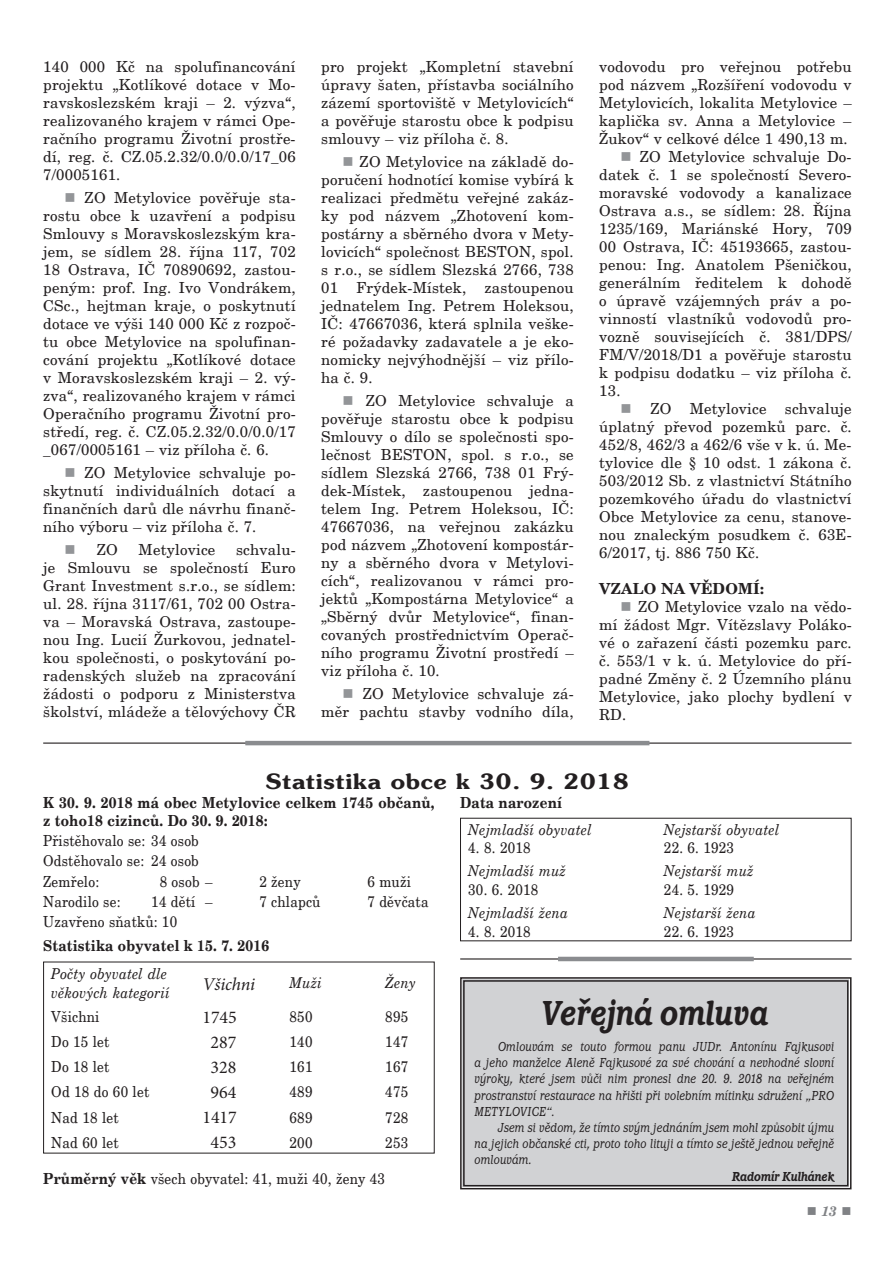
<style>
.page{position:relative;width:893px;height:1263px;background:#fff}
.page>*{position:absolute;margin:0;border:0;box-sizing:border-box;transform-origin:0 0}
.t1{font:italic 800 36px "Barcelona Itc TOT";letter-spacing:.01em;color:#231f20;scale:.8 1}
.t2{font:21px "Southern CE Bold";letter-spacing:.035em;color:#231f20;scale:1.1 1}
.t3{font:18px "Minion Pro";color:#231f20}
.t4{font:italic 18px "Minion Pro";letter-spacing:-.01em;color:#231f20}
.t5{font:15px/18px "New Brunswick CE";letter-spacing:.015em;color:#231f20;text-align:justify}
.t6{font:15px/20.1px "New Brunswick CE";letter-spacing:.015em;color:#231f20;text-align:justify;scale:.9 1}
.t7{font:15px/18px "New Brunswick CE Italic";letter-spacing:.015em;color:#231f20;scale:.9 1}
.t8{font:15px/18px "New Brunswick CE Bold";letter-spacing:.015em;color:#231f20;scale:.9 1}
.t9{font:15px "New Brunswick CE Bold";letter-spacing:.015em;color:#231f20}
.t10{font:italic 13.5px/16.2px "Barcelona Itc TOT";letter-spacing:.01em;color:#231f20;text-align:justify;scale:.8 1}
.t11{font:italic 800 13.5px "Barcelona Itc TOT";letter-spacing:.01em;color:#231f20;scale:.8 1}
.t12{font:italic 700 13.5px "New Brunswick";color:#808285}
.s1{color:#939598}
.s2{font-family:"New Brunswick CE Bold"}
</style>
<div class="page">
<hr style="left:43px;top:742px;width:808px;height:1px;background:#231f20">
<div style="left:245px;top:740px;width:404px;height:5px;background:#8a8c8f"></div>
<div style="left:460px;top:977px;width:392px;height:213px;background:#d1d2d4"></div>
<div style="left:463px;top:980px;width:385px;height:206px;border:1px solid #231f20"></div>
<hr style="left:460px;top:958px;width:391px;height:1px;background:#231f20">
<div style="left:558px;top:956px;width:195px;height:5px;background:#8a8c8f"></div>
<p class="t5" style="left:43px;top:57px;width:254px">140 000 Kč na spolufinancování projektu „Kotlíkové dotace v Mo&shy;ravskoslezském kraji – 2. výzva“, realizovaného krajem v rámci Ope&shy;račního programu Životní prostře&shy;dí, reg. č. CZ.05.2.32/0.0/0.0/17_06<br>7/0005161.</p>
<p class="t5" style="left:43px;top:188px;width:254px;text-indent:21px"><span class="s1">■</span> ZO Metylovice pověřuje sta&shy;rostu obce k uzavření a podpisu Smlouvy s Moravskoslezským kra&shy;jem, se sídlem 28. října 117, 702<br>18 Ostrava, IČ 70890692, zastou&shy;peným: prof. Ing. Ivo Vondrákem, CSc., hejtman kraje, o poskytnutí dotace ve výši 140 000 Kč z rozpoč&shy;tu obce Metylovice na spolufinan&shy;cování projektu „Kotlíkové dotace v Moravskoslezském kraji – 2. vý&shy;zva“, realizovaného krajem v rámci Operačního programu Životní pro&shy;středí, reg. č. CZ.05.2.32/0.0/0.0/17 _067/0005161 – viz příloha č. 6.</p>
<p class="t5" style="left:43px;top:463px;width:254px;text-indent:21px"><span class="s1">■</span> ZO Metylovice schvaluje po&shy;skytnutí individuálních dotací a finančních darů dle návrhu finanč&shy;ního výboru – viz příloha č. 7.</p>
<p class="t5" style="left:64px;top:540px;width:55px"><span class="s1">■</span> ZO</p>
<p class="t5" style="left:139px;top:540px;width:78px">Metylovice</p>
<p class="t5" style="left:43px;top:540px;width:254px;text-indent:193px">schvalu&shy;je Smlouvu se společností Euro Grant Investment s.r.o., se sídlem: ul. 28. října 3117/61, 702 00 Ostra&shy;va – Moravská Ostrava, zastoupe&shy;nou Ing. Lucií Žurkovou, jednatel&shy;kou společnosti, o poskytování po&shy;radenských služeb na zpracování žádosti o podporu z Ministerstva školství, mládeže a tělovýchovy ČR</p>
<p class="t5" style="left:321px;top:57px;width:254px">pro projekt „Kompletní stavební úpravy šaten, přístavba sociálního zázemí sportoviště v Metylovicích“ a pověřuje starostu obce k podpisu smlouvy – viz příloha č. 8.</p>
<p class="t5" style="left:321px;top:152px;width:254px;text-indent:21px"><span class="s1">■</span> ZO Metylovice na základě do&shy;poručení hodnotící komise vybírá k realizaci předmětu veřejné zakáz&shy;ky pod názvem „Zhotovení kom&shy;postárny a sběrného dvora v Mety&shy;lovicích“ společnost BESTON, spol. s r.o., se sídlem Slezská 2766, 738<br>01 Frýdek-Místek, zastoupenou jednatelem Ing. Petrem Holeksou, IČ: 47667036, která splnila veške&shy;ré požadavky zadavatele a je eko&shy;nomicky nejvýhodnější – viz přílo&shy;ha č. 9.</p>
<p class="t5" style="left:321px;top:391px;width:254px;text-indent:21px"><span class="s1">■</span> ZO Metylovice schvaluje a pověřuje starostu obce k podpisu Smlouvy o dílo se společnosti spo&shy;lečnost BESTON, spol. s r.o., se sídlem Slezská 2766, 738 01 Frý&shy;dek-Místek, zastoupenou jedna&shy;telem Ing. Petrem Holeksou, IČ:<br>47667036, na veřejnou zakázku pod názvem „Zhotovení kompostár&shy;ny a sběrného dvora v Metylovi&shy;cích“, realizovanou v rámci pro&shy;jektů „Kompostárna Metylovice“ a „Sběrný dvůr Metylovice“, finan&shy;covaných prostřednictvím Operač&shy;ního programu Životní prostředí – viz příloha č. 10.</p>
<p class="t5" style="left:321px;top:684px;width:254px;text-align:right"><span class="s1">■</span> ZO Metylovice schvaluje zá&shy;měr pachtu stavby vodního díla,</p>
<p class="t5" style="left:599px;top:57px;width:254px">vodovodu pro veřejnou potřebu pod názvem „Rozšíření vodovodu v Metylovicích, lokalita Metylovice – kaplička sv. Anna a Metylovice – Žukov“ v celkové délce 1 490,13 m.</p>
<p class="t5" style="left:599px;top:147px;width:254px;text-indent:21px"><span class="s1">■</span> ZO Metylovice schvaluje Do&shy;datek č. 1 se společností Severo&shy;moravské vodovody a kanalizace Ostrava a.s., se sídlem: 28. Října 1235/169, Mariánské Hory, 709<br>00 Ostrava, IČ: 45193665, zastou&shy;penou: Ing. Anatolem Pšeničkou, generálním ředitelem k dohodě o úpravě vzájemných práv a po&shy;vinností vlastníků vodovodů pro&shy;vozně souvisejících č. 381/DPS/ FM/V/2018/D1 a pověřuje starostu k podpisu dodatku – viz příloha č.<br>13.</p>
<p class="t5" style="left:599px;top:399px;width:254px;text-indent:21px"><span class="s1">■</span> ZO Metylovice schvaluje úplatný převod pozemků parc. č.<br>452/8, 462/3 a 462/6 vše v k. ú. Me&shy;tylovice dle § 10 odst. 1 zákona č.<br>503/2012 Sb. z vlastnictví Státního pozemkového úřadu do vlastnictví Obce Metylovice za cenu, stanove&shy;nou znaleckým posudkem č. 63E-6/2017, tj. 886 750 Kč.</p>
<p class="t9" style="left:599px;top:579px;width:166px">VZALO NA VĚDOMÍ:</p>
<p class="t5" style="left:599px;top:597px;width:254px;text-indent:21px"><span class="s1">■</span> ZO Metylovice vzalo na vědo&shy;mí žádost Mgr. Vítězslavy Poláko&shy;vé o zařazení části pozemku parc. č. 553/1 v k. ú. Metylovice do pří&shy;padné Změny č. 2 Územního plánu Metylovice, jako plochy bydlení v RD.</p>
<h2 class="t2" style="left:266px;top:768px;width:331px">Statistika obce k 30. 9. 2018</h2>
<p class="t8" style="left:43px;top:793px;width:436px">K 30. 9. 2018 má obec Metylovice celkem 1745 občanů, z toho18 cizinců. Do 30. 9. 2018:</p>
<p class="t6" style="left:43px;top:830px;width:174px">Přistěhovalo se: 34 osob Odstěhovalo se: 24 osob Zemřelo:</p>
<p class="t8" style="left:460px;top:793px;width:115px">Data narození</p>
<p class="t7" style="left:468px;top:820px;width:139px">Nejmladší obyvatel</p>
<p class="t6" style="left:468px;top:837px;width:71px">4. 8. 2018</p>
<p class="t7" style="left:468px;top:861px;width:110px">Nejmladší muž</p>
<p class="t6" style="left:468px;top:879px;width:79px">30. 6. 2018</p>
<p class="t7" style="left:468px;top:903px;width:112px">Nejmladší žena</p>
<p class="t6" style="left:468px;top:921px;width:71px">4. 8. 2018</p>
<p class="t7" style="left:664px;top:820px;width:130px">Nejstarší obyvatel</p>
<p class="t6" style="left:664px;top:837px;width:79px">22. 6. 1923</p>
<p class="t7" style="left:664px;top:861px;width:101px">Nejstarší muž</p>
<p class="t6" style="left:664px;top:879px;width:79px">24. 5. 1929</p>
<p class="t7" style="left:664px;top:903px;width:104px">Nejstarší žena</p>
<p class="t6" style="left:664px;top:921px;width:79px">22. 6. 1923</p>
<p class="t6" style="left:160px;top:870px;width:60px">8 osob –</p>
<p class="t6" style="left:259px;top:870px;width:47px">2 ženy</p>
<p class="t6" style="left:367px;top:870px;width:50px">6 muži</p>
<p class="t6" style="left:43px;top:890px;width:87px">Narodilo se:</p>
<p class="t6" style="left:151px;top:890px;width:70px">14 dětí –</p>
<p class="t6" style="left:259px;top:890px;width:69px">7 chlapců</p>
<p class="t6" style="left:367px;top:890px;width:69px">7 děvčata</p>
<p class="t6" style="left:43px;top:911px;width:150px">Uzavřeno sňatků: 10</p>
<p class="t8" style="left:43px;top:936px;width:252px">Statistika obyvatel k 15. 7. 2016</p>
<p class="t7" style="left:51px;top:965px;width:133px">Počty obyvatel dle věkových kategorií</p>
<p class="t4" style="left:202px;top:971px;width:54px">Všichni</p>
<p class="t7" style="left:289px;top:974px;width:38px">Muži</p>
<p class="t7" style="left:385px;top:974px;width:36px">Ženy</p>
<p class="t6" style="left:51px;top:1006px;width:55px">Všichni</p>
<p class="t3" style="left:202px;top:1004px;width:36px">1745</p>
<p class="t6" style="left:289px;top:1006px;width:27px">850</p>
<p class="t6" style="left:385px;top:1006px;width:27px">895</p>
<p class="t6" style="left:51px;top:1031px;width:66px">Do 15 let</p>
<p class="t3" style="left:210px;top:1029px;width:27px">287</p>
<p class="t6" style="left:289px;top:1031px;width:27px">140</p>
<p class="t6" style="left:385px;top:1031px;width:27px">147</p>
<p class="t6" style="left:51px;top:1056px;width:66px">Do 18 let</p>
<p class="t3" style="left:210px;top:1055px;width:27px">328</p>
<p class="t6" style="left:289px;top:1056px;width:27px">161</p>
<p class="t6" style="left:385px;top:1056px;width:27px">167</p>
<p class="t6" style="left:51px;top:1081px;width:110px">Od 18 do 60 let</p>
<p class="t3" style="left:210px;top:1080px;width:27px">964</p>
<p class="t6" style="left:289px;top:1081px;width:27px">489</p>
<p class="t6" style="left:385px;top:1081px;width:27px">475</p>
<p class="t6" style="left:51px;top:1106px;width:76px">Nad 18 let</p>
<p class="t3" style="left:202px;top:1105px;width:36px">1417</p>
<p class="t6" style="left:289px;top:1106px;width:27px">689</p>
<p class="t6" style="left:385px;top:1106px;width:27px">728</p>
<p class="t6" style="left:51px;top:1131px;width:76px">Nad 60 let</p>
<p class="t3" style="left:210px;top:1130px;width:27px">453</p>
<p class="t6" style="left:289px;top:1131px;width:27px">200</p>
<p class="t6" style="left:385px;top:1131px;width:27px">253</p>
<p class="t6" style="left:43px;top:1168px;width:381px"><span class="s2">Průměrný věk</span> všech obyvatel: 41, muži 40, ženy 43</p>
<h1 class="t1" style="left:541px;top:992px;width:285px">Veřejná omluva</h1>
<p class="t10" style="left:474px;top:1038px;width:451px;text-indent:23px">Omlouvám se touto formou panu JUDr. Antonínu Fajkusovi a jeho manželce Aleně Fajkusové za své chování a nevhodné slovní výroky, které jsem vůči nim pronesl dne 20. 9. 2018 na veřejném prostranství restaurace na hřišti při volebním mítinku sdružení „PRO METYLOVICE“.</p>
<p class="t10" style="left:474px;top:1119px;width:451px;text-indent:23px">Jsem si vědom, že tímto svým jednáním jsem mohl způsobit újmu na jejich občanské cti, proto toho lituji a tímto se ještě jednou veřejně omlouvám.</p>
<p class="t11" style="left:732px;top:1168px;width:129px">Radomír Kulhánek</p>
<p class="t12" style="left:807px;top:1202px;width:46px">■ 13 ■</p>
</div>
